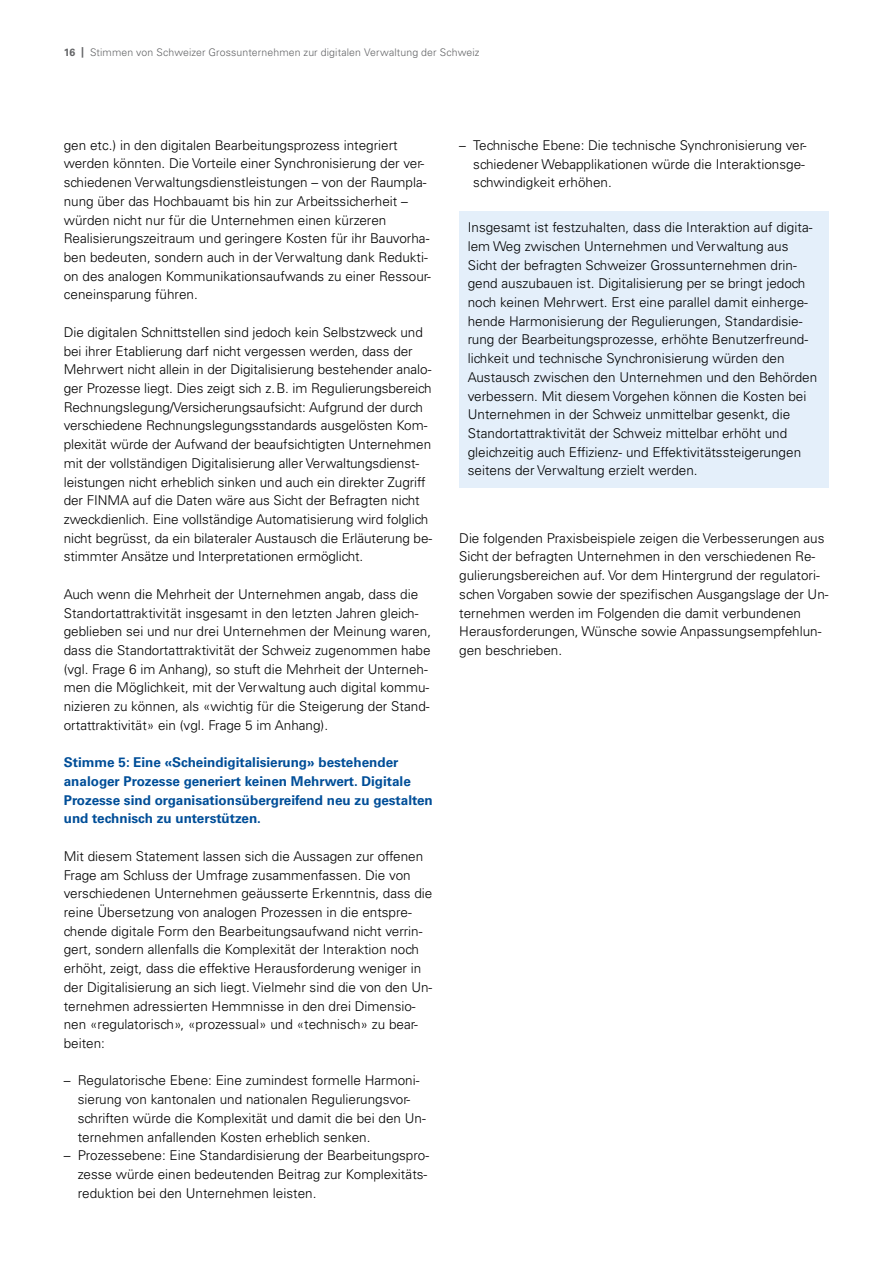
<style>
.page{position:relative;width:893px;height:1263px;background:#fff}
.page>*{position:absolute;margin:0;border:0;box-sizing:border-box;transform-origin:0 0}
.t1{font:300 13.5px/18.8px "Univers LT Std";color:#000}
.t2{font:700 13.5px/18.8px "Univers LT Std";color:#004e98}
.t3{font:300 10.5px "Univers LT Std";letter-spacing:.015em;color:#636466}
.s1{font-weight:700}
</style>
<div class="page">
<div style="left:459px;top:212px;width:370px;height:276px;background:#e4effa"></div>
<p class="t3" style="left:64px;top:46px;width:417px"><span class="s1">16 |</span> Stimmen von Schweizer Grossunternehmen zur digitalen Verwaltung der Schweiz</p>
<p class="t1" style="left:64px;top:136px;width:368px">gen etc.) in den digitalen Bearbeitungsprozess integriert werden könnten. Die Vorteile einer Synchronisierung der ver&shy;schiedenen Verwaltungsdienstleistungen – von der Raumpla&shy;nung über das Hochbauamt bis hin zur Arbeitssicherheit – würden nicht nur für die Unternehmen einen kürzeren Realisierungszeitraum und geringere Kosten für ihr Bauvorha&shy;ben bedeuten, sondern auch in der Verwaltung dank Redukti&shy;on des analogen Kommunikationsaufwands zu einer Ressour&shy;ceneinsparung führen.</p>
<p class="t1" style="left:64px;top:323px;width:370px">Die digitalen Schnittstellen sind jedoch kein Selbstzweck und bei ihrer Etablierung darf nicht vergessen werden, dass der Mehrwert nicht allein in der Digitalisierung bestehender analo&shy;ger Prozesse liegt. Dies zeigt sich z.B. im Regulierungsbereich Rechnungslegung/Versicherungsaufsicht: Aufgrund der durch verschiedene Rechnungslegungsstandards ausgelösten Kom&shy;plexität würde der Aufwand der beaufsichtigten Unternehmen mit der vollständigen Digitalisierung aller Verwaltungsdienst&shy;leistungen nicht erheblich sinken und auch ein direkter Zugriff der FINMA auf die Daten wäre aus Sicht der Befragten nicht zweckdienlich. Eine vollständige Automatisierung wird folglich nicht begrüsst, da ein bilateraler Austausch die Erläuterung be&shy;stimmter Ansätze und Interpretationen ermöglicht.</p>
<p class="t1" style="left:64px;top:585px;width:369px">Auch wenn die Mehrheit der Unternehmen angab, dass die Standortattraktivität insgesamt in den letzten Jahren gleich&shy;geblieben sei und nur drei Unternehmen der Meinung waren, dass die Standortattraktivität der Schweiz zugenommen habe (vgl. Frage 6 im Anhang), so stuft die Mehrheit der Unterneh&shy;men die Möglichkeit, mit der Verwaltung auch digital kommu&shy;nizieren zu können, als «wichtig für die Steigerung der Stand&shy;ortattraktivität» ein (vgl. Frage 5 im Anhang).</p>
<p class="t2" style="left:64px;top:753px;width:371px">Stimme 5: Eine «Scheindigitalisierung» bestehender analoger Prozesse generiert keinen Mehrwert. Digitale Prozesse sind organisationsübergreifend neu zu gestalten und technisch zu unterstützen.</p>
<p class="t1" style="left:64px;top:847px;width:370px">Mit diesem Statement lassen sich die Aussagen zur offenen Frage am Schluss der Umfrage zusammenfassen. Die von verschiedenen Unternehmen geäusserte Erkenntnis, dass die reine Übersetzung von analogen Prozessen in die entspre&shy;chende digitale Form den Bearbeitungsaufwand nicht verrin&shy;gert, sondern allenfalls die Komplexität der Interaktion noch erhöht, zeigt, dass die effektive Herausforderung weniger in der Digitalisierung an sich liegt. Vielmehr sind die von den Un&shy;ternehmen adressierten Hemmnisse in den drei Dimensio&shy;nen «regulatorisch», «prozessual» und «technisch» zu bear&shy;beiten:</p>
<p class="t1" style="left:78px;top:1071px;width:349px;text-indent:-14px">– Regulatorische Ebene: Eine zumindest formelle Harmoni&shy;sierung von kantonalen und nationalen Regulierungsvor&shy;schriften würde die Komplexität und damit die bei den Un&shy;ternehmen anfallenden Kosten erheblich senken.</p>
<p class="t1" style="left:78px;top:1146px;width:353px;text-indent:-14px">– Prozessebene: Eine Standardisierung der Bearbeitungspro&shy;zesse würde einen bedeutenden Beitrag zur Komplexitäts&shy;reduktion bei den Unternehmen leisten.</p>
<p class="t1" style="left:473px;top:136px;width:335px;text-indent:-14px">– Technische Ebene: Die technische Synchronisierung ver&shy;schiedener Webapplikationen würde die Interaktionsge&shy;schwindigkeit erhöhen.</p>
<p class="t1" style="left:468px;top:218px;width:351px">Insgesamt ist festzuhalten, dass die Interaktion auf digita&shy;lem Weg zwischen Unternehmen und Verwaltung aus Sicht der befragten Schweizer Grossunternehmen drin&shy;gend auszubauen ist. Digitalisierung per se bringt jedoch noch keinen Mehrwert. Erst eine parallel damit einherge&shy;hende Harmonisierung der Regulierungen, Standardisie&shy;rung der Bearbeitungsprozesse, erhöhte Benutzerfreund&shy;lichkeit und technische Synchronisierung würden den Austausch zwischen den Unternehmen und den Behörden verbessern. Mit diesem Vorgehen können die Kosten bei Unternehmen in der Schweiz unmittelbar gesenkt, die Standortattraktivität der Schweiz mittelbar erhöht und gleichzeitig auch Effizienz- und Effektivitätssteigerungen seitens der Verwaltung erzielt werden.</p>
<p class="t1" style="left:459px;top:529px;width:371px">Die folgenden Praxisbeispiele zeigen die Verbesserungen aus Sicht der befragten Unternehmen in den verschiedenen Re&shy;gulierungsbereichen auf. Vor dem Hintergrund der regulatori&shy;schen Vorgaben sowie der spezifischen Ausgangslage der Un&shy;ternehmen werden im Folgenden die damit verbundenen Herausforderungen, Wünsche sowie Anpassungsempfehlun&shy;gen beschrieben.</p>
</div>
